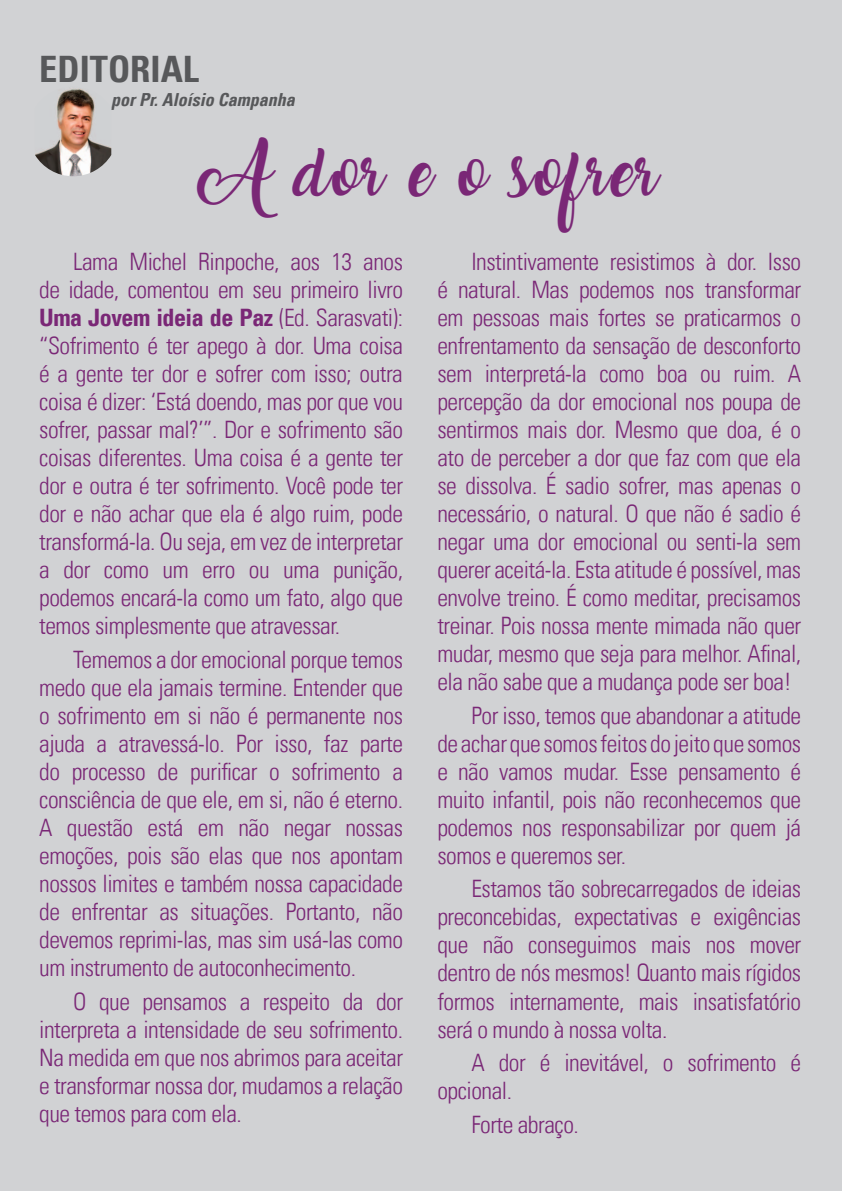
<style>
.page{position:relative;width:842px;height:1191px;background:#d1d2d4}
.page>*{position:absolute;margin:0;border:0;box-sizing:border-box;transform-origin:0 0}
.t1{font:42.6px "Amarillo";letter-spacing:.05em;color:#7a2776}
.t2{font:700 condensed 36.4px "Univers LT";color:#57585a}
.t3{font:300 condensed 24px/28px "Univers LT";letter-spacing:-.02em;color:#7a2776;text-align:justify}
.t4{font:italic 700 condensed 18px "Univers LT";color:#57585a}
.s1{font-weight:700}
</style>
<div class="page">
<img style="left:35px;top:89px;width:76px;height:87px">
<h2 class="t2" style="left:39px;top:47px;width:161px">EDITORIAL</h2>
<p class="t4" style="left:111px;top:88px;width:185px">por Pr. Aloísio Campanha</p>
<h1 class="t1" style="left:198px;top:156px;width:455px">A dor e o sofrer</h1>
<p class="t3" style="left:437px;top:247px;width:365px;text-indent:34px">Instintivamente resistimos à dor. Isso é natural. Mas podemos nos transformar em pessoas mais fortes se praticarmos o enfrentamento da sensação de desconforto sem interpretá-la como boa ou ruim. A percepção da dor emocional nos poupa de sentirmos mais dor. Mesmo que doa, é o ato de perceber a dor que faz com que ela se dissolva. É sadio sofrer, mas apenas o necessário, o natural. O que não é sadio é negar uma dor emocional ou senti-la sem querer aceitá-la. Esta atitude é possível, mas envolve treino. É como meditar, precisamos treinar. Pois nossa mente mimada não quer mudar, mesmo que seja para melhor. Afinal, ela não sabe que a mudança pode ser boa!</p>
<p class="t3" style="left:437px;top:701px;width:365px;text-indent:34px">Por isso, temos que abandonar a atitude de achar que somos feitos do jeito que somos e não vamos mudar. Esse pensamento é muito infantil, pois não reconhecemos que podemos nos responsabilizar por quem já somos e queremos ser.</p>
<p class="t3" style="left:437px;top:875px;width:365px;text-indent:34px">Estamos tão sobrecarregados de ideias preconcebidas, expectativas e exigências que não conseguimos mais nos mover dentro de nós mesmos! Quanto mais rígidos formos internamente, mais insatisfatório será o mundo à nossa volta.</p>
<p class="t3" style="left:437px;top:1048px;width:365px;text-indent:34px">A dor é inevitável, o sofrimento é opcional.</p>
<p class="t3" style="left:471px;top:1110px;width:109px">Forte abraço.</p>
<p class="t3" style="left:39px;top:247px;width:365px;text-indent:34px">Lama Michel Rinpoche, aos 13 anos de idade, comentou em seu primeiro livro <span class="s1">Uma Jovem ideia de Paz</span> (Ed. Sarasvati): “Sofrimento é ter apego à dor. Uma coisa é a gente ter dor e sofrer com isso; outra coisa é dizer: ‘Está doendo, mas por que vou sofrer, passar mal?’”. Dor e sofrimento são coisas diferentes. Uma coisa é a gente ter dor e outra é ter sofrimento. Você pode ter dor e não achar que ela é algo ruim, pode transformá-la. Ou seja, em vez de interpretar a dor como um erro ou uma punição, podemos encará-la como um fato, algo que temos simplesmente que atravessar.</p>
<p class="t3" style="left:39px;top:645px;width:365px;text-indent:34px">Tememos a dor emocional porque temos medo que ela jamais termine. Entender que o sofrimento em si não é permanente nos ajuda a atravessá-lo. Por isso, faz parte do processo de purificar o sofrimento a consciência de que ele, em si, não é eterno.<br>A questão está em não negar nossas emoções, pois são elas que nos apontam nossos limites e também nossa capacidade de enfrentar as situações. Portanto, não devemos reprimi-las, mas sim usá-las como um instrumento de autoconhecimento.</p>
<p class="t3" style="left:39px;top:987px;width:365px;text-indent:34px">O que pensamos a respeito da dor interpreta a intensidade de seu sofrimento.<br>Na medida em que nos abrimos para aceitar e transformar nossa dor, mudamos a relação que temos para com ela.</p>
</div>
